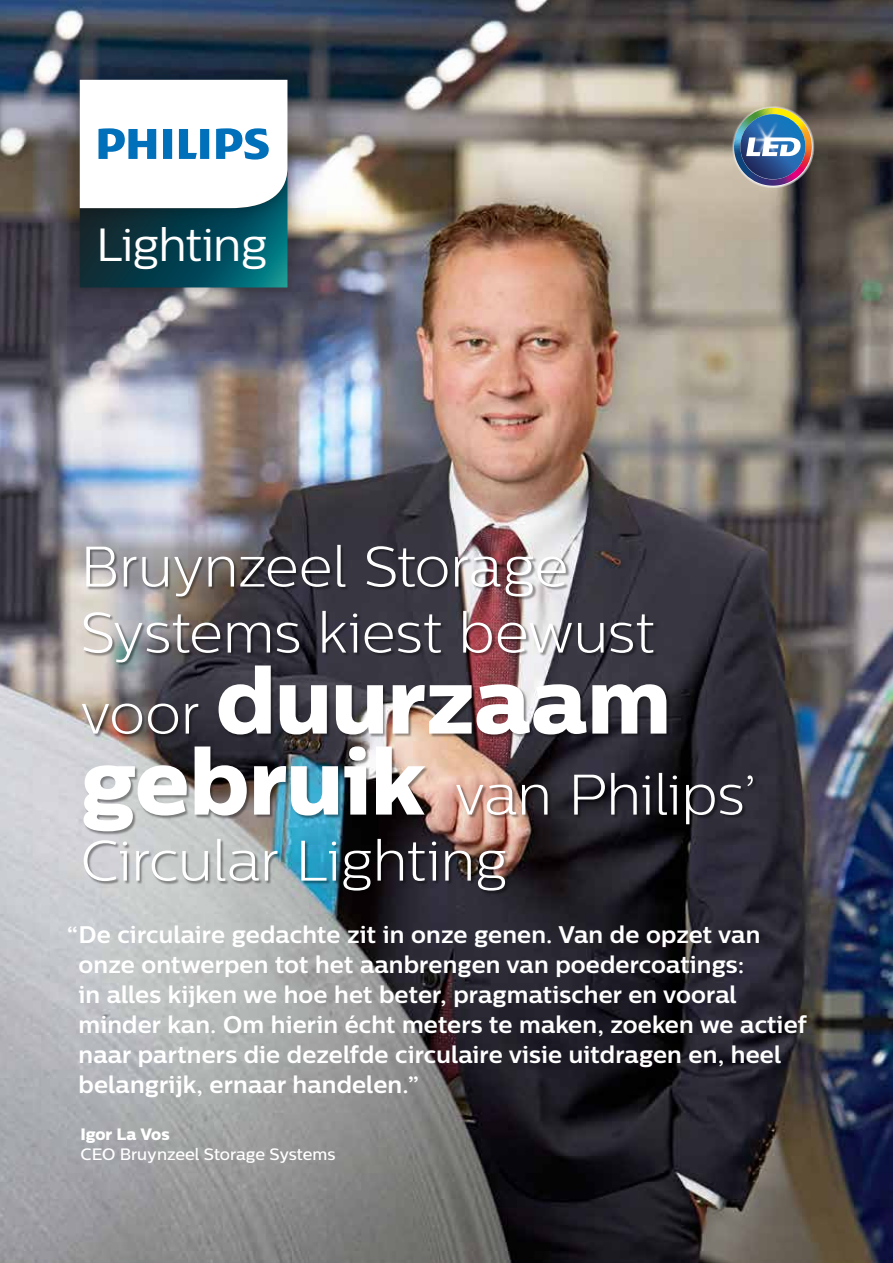
<style>
.page{position:relative;width:893px;height:1263px;background:#fff}
.page>*{position:absolute;margin:0;border:0;box-sizing:border-box;transform-origin:0 0}
.t1{font:93px "Centrale Sans X Bold";letter-spacing:-.005em;color:#fff}
.t2{font:300 57px/66px "Centrale Sans";letter-spacing:-.005em;color:#fff}
.t3{font:46.35px "Centrale Sans";letter-spacing:-.02em;color:#fff}
.t4{font:700 24px/30px "Centrale Sans";letter-spacing:.005em;color:#fff}
.t5{font:500 16.5px "Centrale Sans";color:#fff}
.t6{font:16.5px "Centrale Sans X Bold";letter-spacing:-.005em;color:#fff}
.s1{font-family:"Centrale Sans";font-weight:300;font-size:57px}
.s2{font-family:"Centrale Sans X Bold";font-weight:400;font-size:93px}
</style>
<div class="page">
<img style="left:0;top:0;width:893px;height:1263px">
<div style="left:82px;top:545px;width:675px;height:349px;background:#000;opacity:.4"></div>
<img style="left:55px;top:233px;width:258px;height:79px">
<img style="left:55px;top:55px;width:258px;height:178px">
<svg style="left:80px;top:80px;width:207px;height:207px"></svg>
<svg style="left:731px;top:105px;width:83px;height:83px"></svg>
<img style="left:734px;top:108px;width:76px;height:78px">
<h3 class="t3" style="left:96px;top:218px;width:173px">Lighting</h3>
<h2 class="t2" style="left:80px;top:533px;width:576px">Bruynzeel Storage<br>Systems kiest bewust</h2>
<h1 class="t1" style="left:80px;top:643px;width:592px"><span class="s1">voor</span> duurzaam</h1>
<h2 class="t2" style="left:80px;top:761px;width:678px"><span class="s2">gebruik</span> van Philips’<br>Circular Lighting</h2>
<p class="t4" style="left:79px;top:919px;width:730px;text-indent:-12px">“De circulaire gedachte zit in onze genen. Van de opzet van onze ontwerpen tot het aanbrengen van poedercoatings:<br>in alles kijken we hoe het beter, pragmatischer en vooral minder kan. Om hierin écht meters te maken, zoeken we actief naar partners die dezelfde circulaire visie uitdragen en, heel belangrijk, ernaar handelen.”</p>
<p class="t6" style="left:80px;top:1124px;width:91px">Igor La Vos</p>
<p class="t5" style="left:80px;top:1144px;width:256px">CEO Bruynzeel Storage Systems</p>
</div>
